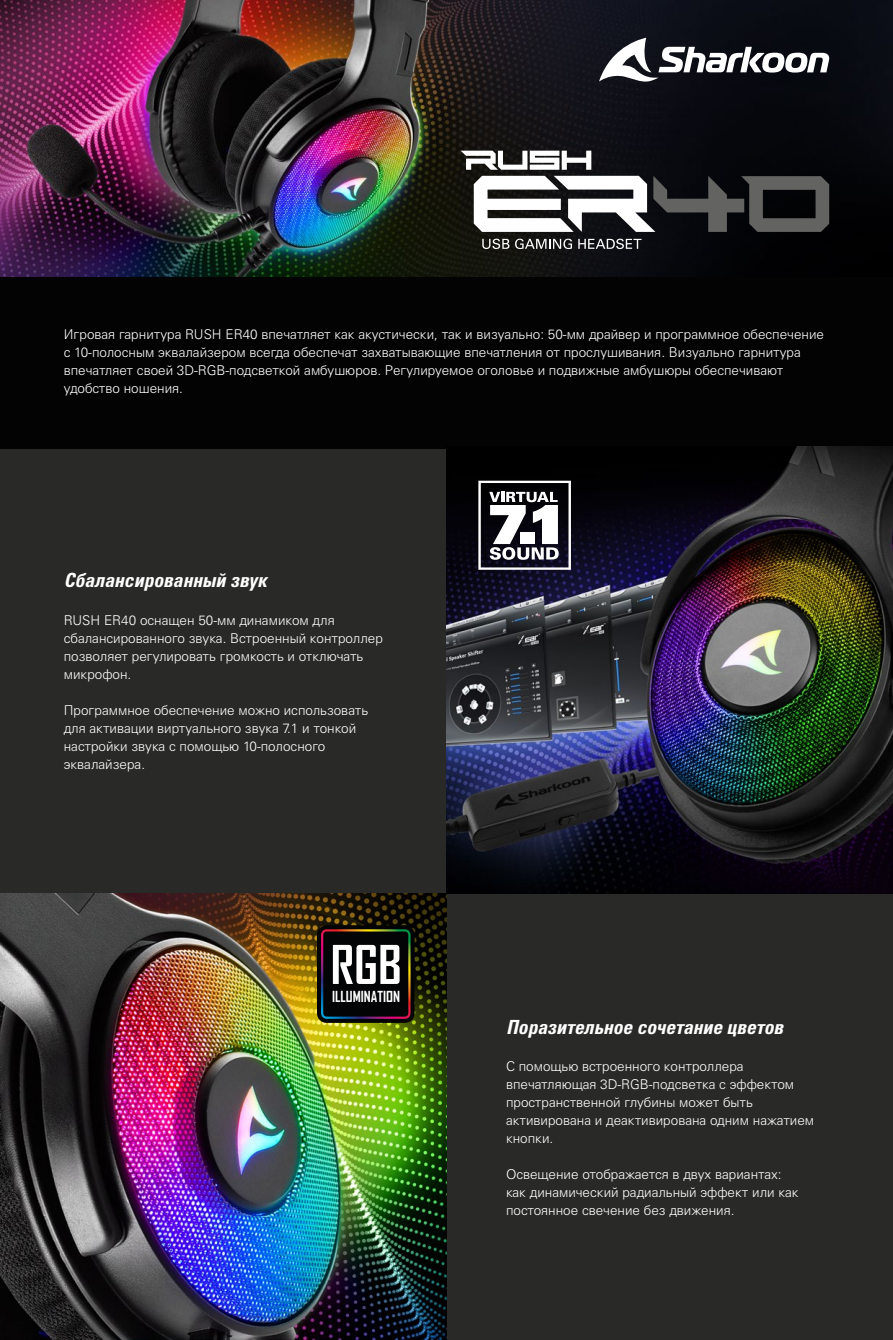
<style>
.page{position:relative;width:893px;height:1340px;background:#fff}
.page>*{position:absolute;margin:0;border:0;box-sizing:border-box;transform-origin:0 0}
.t1{font:700 51.15px "Agency FB";color:#fff}
.t2{font:19.5px "Univers LTCYR 67 Bold Cond Obl";color:#fff}
.t3{font:700 14.55px "Agency FB";color:#fff}
.t4{font:300 13.5px/18px "Univers LTCYR 45";color:#fff}
</style>
<div class="page">
<div style="left:0;top:0;width:893px;height:1339px;background:#292a28"></div>
<div style="left:0;top:276px;width:893px;height:173px;background:#030304"></div>
<img style="left:0;top:0;width:893px;height:276px">
<img style="left:446px;top:446px;width:447px;height:447px">
<img style="left:0;top:893px;width:446px;height:446px">
<svg style="left:482px;top:239px;width:27px;height:10px"></svg>
<svg style="left:515px;top:239px;width:57px;height:10px"></svg>
<svg style="left:578px;top:239px;width:63px;height:10px"></svg>
<svg style="left:461px;top:151px;width:130px;height:19px;background:#9b9b9b"></svg>
<svg style="left:474px;top:176px;width:355px;height:56px;background:#6e6e6f"></svg>
<svg style="left:478px;top:480px;width:93px;height:90px;background:#6c6b70"></svg>
<div style="left:317px;top:925px;width:98px;height:97px;background:#030405;border-radius:10px"></div>
<svg style="left:321px;top:929px;width:90px;height:89px"></svg>
<svg style="left:599px;top:38px;width:230px;height:46px;background:#57585d"></svg>
<p class="t4" style="left:64px;top:325px;width:762px">Игровая гарнитура RUSH ER40 впечатляет как акустически, так и визуально: 50-мм драйвер и программное обеспечение с 10-полосным эквалайзером всегда обеспечат захватывающие впечатления от прослушивания. Визуально гарнитура впечатляет своей 3D-RGB-подсветкой амбушюров. Регулируемое оголовье и подвижные амбушюры обеспечивают удобство ношения.</p>
<h2 class="t2" style="left:64px;top:568px;width:205px">Сбалансированный звук</h2>
<p class="t4" style="left:64px;top:610px;width:321px">RUSH ER40 оснащен 50-мм динамиком для сбалансированного звука. Встроенный контроллер позволяет регулировать громкость и отключать микрофон.</p>
<p class="t4" style="left:64px;top:700px;width:306px">Программное обеспечение можно использовать для активации виртуального звука 7.1 и тонкой настройки звука с помощью 10-полосного эквалайзера.</p>
<h1 class="t1" style="left:331px;top:933px;width:73px">RGB</h1>
<p class="t3" style="left:332px;top:987px;width:69px">ILLUMINATION</p>
<h2 class="t2" style="left:506px;top:1014px;width:279px">Поразительное сочетание цветов</h2>
<p class="t4" style="left:506px;top:1057px;width:310px">С помощью встроенного контроллера впечатляющая 3D-RGB-подсветка с эффектом пространственной глубины может быть активирована и деактивирована одним нажатием кнопки.</p>
<p class="t4" style="left:506px;top:1165px;width:294px">Освещение отображается в двух вариантах: как динамический радиальный эффект или как постоянное свечение без движения.</p>
</div>
